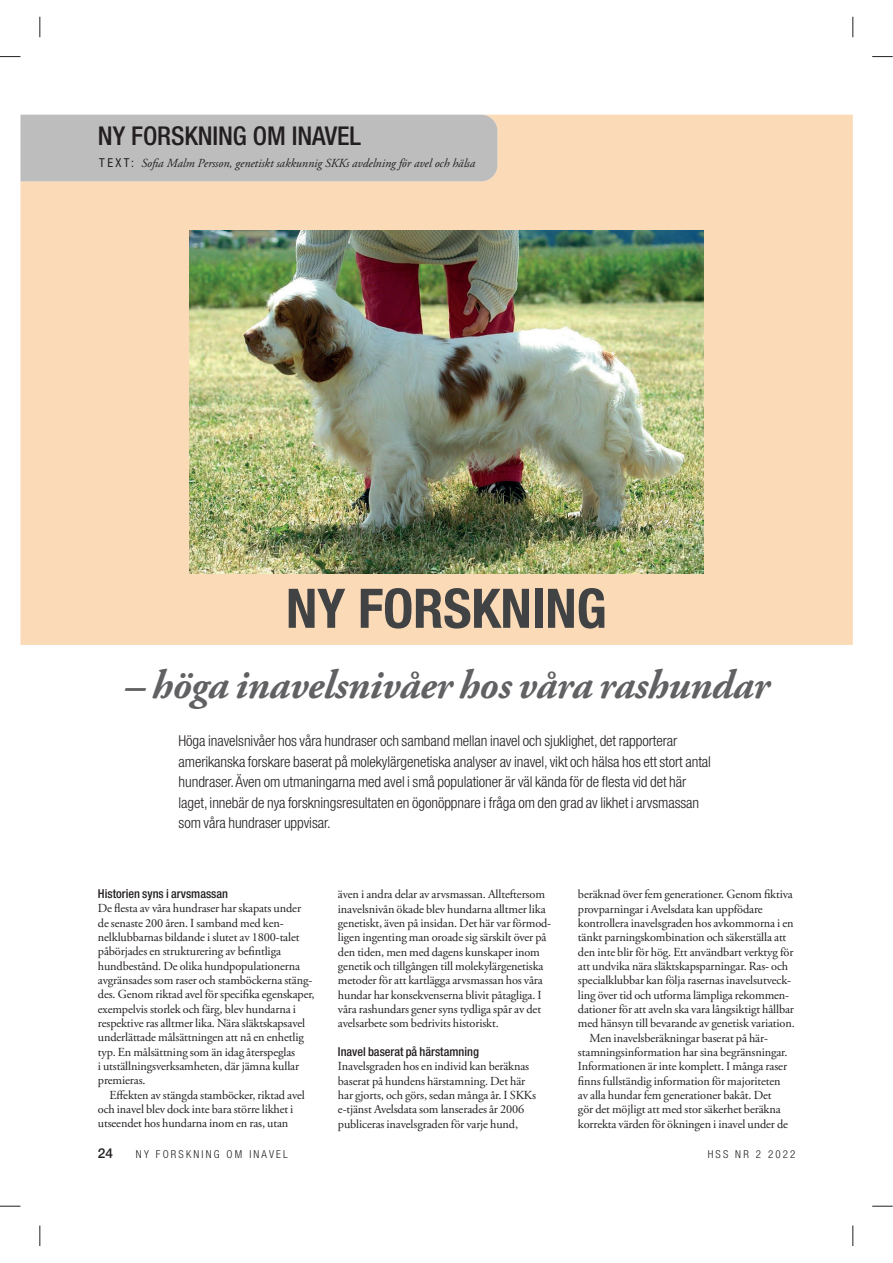
<style>
.page{position:relative;width:893px;height:1263px;background:#fff}
.page>*{position:absolute;margin:0;border:0;box-sizing:border-box;transform-origin:0 0}
.t1{font:700 condensed 54.6px "Helvetica Neue LT Std";letter-spacing:-.005em;color:#414243}
.t2{font:italic 700 40.95px "Adobe Garamond Pro";letter-spacing:-.01em;color:#616164}
.t3{font:500 condensed 25.95px "Helvetica Neue LT Std";letter-spacing:-.005em;color:#231f20}
.t4{font:300 condensed 15px/20.5px "Helvetica Neue LT Std";letter-spacing:-.005em;color:#231f20}
.t5{font:500 13.65px "Helvetica Neue LT Std";color:#231f20}
.t6{font:12.3px/14.4px "Adobe Garamond Pro";letter-spacing:-.01em;color:#231f20}
.t7{font:italic 12.3px "Adobe Garamond Pro";letter-spacing:-.005em;color:#231f20}
.t8{font:500 condensed 12.3px "Helvetica Neue LT Std";color:#231f20}
.t9{font:300 condensed 10.95px "Helvetica Neue LT Std";letter-spacing:.2em;color:#231f20}
.s1{font-family:"Helvetica Neue LT Std";font-style:normal;font-stretch:condensed}
</style>
<div class="page">
<div style="left:20px;top:115px;width:833px;height:530px;background:#fbdab8"></div>
<div style="left:20px;top:115px;width:477px;height:66px;background:#bcbdbc"></div>
<img style="left:189px;top:231px;width:514px;height:343px">
<svg style="left:0;top:56px;width:20px;height:1px"></svg>
<svg style="left:872px;top:56px;width:21px;height:1px"></svg>
<svg style="left:0;top:1206px;width:20px;height:1px"></svg>
<svg style="left:872px;top:1206px;width:21px;height:1px"></svg>
<svg style="left:40px;top:17px;width:1px;height:20px"></svg>
<svg style="left:40px;top:1226px;width:1px;height:20px"></svg>
<svg style="left:852px;top:17px;width:1px;height:20px"></svg>
<svg style="left:852px;top:1226px;width:1px;height:20px"></svg>
<h3 class="t3" style="left:98px;top:127px;width:265px">NY FORSKNING OM INAVEL</h3>
<p class="t7" style="left:99px;top:158px;width:377px"><span class="s1">T E X T:</span> Sofia Malm Persson, genetiskt sakkunnig SKKs avdelning för avel och hälsa</p>
<h1 class="t1" style="left:286px;top:589px;width:322px">NY FORSKNING</h1>
<h2 class="t2" style="left:125px;top:668px;width:646px">– höga inavelsnivåer hos våra rashundar</h2>
<p class="t4" style="left:179px;top:732px;width:534px">Höga inavelsnivåer hos våra hundraser och samband mellan inavel och sjuklighet, det rapporterar amerikanska forskare baserat på molekylärgenetiska analyser av inavel, vikt och hälsa hos ett stort antal hundraser. Även om utmaningarna med avel i små populationer är väl kända för de flesta vid det här laget, innebär de nya forskningsresultaten en ögonöppnare i fråga om den grad av likhet i arvsmassan som våra hundraser uppvisar.</p>
<p class="t8" style="left:98px;top:889px;width:132px">Historien syns i arvsmassan</p>
<p class="t6" style="left:98px;top:902px;width:218px">De flesta av våra hundraser har skapats under de senaste 200 åren. I samband med ken&shy;nelklubbarnas bildande i slutet av 1800-talet påbörjades en strukturering av befintliga hundbestånd. De olika hundpopulationerna avgränsades som raser och stamböckerna stäng&shy;des. Genom riktad avel för specifika egenskaper, exempelvis storlek och färg, blev hundarna i respektive ras alltmer lika. Nära släktskapsavel underlättade målsättningen att nå en enhetlig typ. En målsättning som än idag återspeglas<br>i utställningsverksamheten, där jämna kullar premieras.</p>
<p class="t6" style="left:98px;top:1089px;width:209px;text-indent:12px">Effekten av stängda stamböcker, riktad avel och inavel blev dock inte bara större likhet i utseendet hos hundarna inom en ras, utan</p>
<p class="t6" style="left:338px;top:888px;width:215px">även i andra delar av arvsmassan. Allteftersom inavelsnivån ökade blev hundarna alltmer lika genetiskt, även på insidan. Det här var förmod&shy;ligen ingenting man oroade sig särskilt över på den tiden, men med dagens kunskaper inom genetik och tillgången till molekylärgenetiska metoder för att kartlägga arvsmassan hos våra hundar har konsekvenserna blivit påtagliga. I våra rashundars gener syns tydliga spår av det avelsarbete som bedrivits historiskt.</p>
<p class="t8" style="left:338px;top:1047px;width:142px">Inavel baserat på härstamning</p>
<p class="t6" style="left:338px;top:1060px;width:200px">Inavelsgraden hos en individ kan beräknas baserat på hundens härstamning. Det här har gjorts, och görs, sedan många år. I SKKs e-tjänst Avelsdata som lanserades år 2006 publiceras inavelsgraden för varje hund,</p>
<p class="t6" style="left:578px;top:888px;width:216px">beräknad över fem generationer. Genom fiktiva</p>
<p class="t6" style="left:578px;top:902px;width:186px">provparningar i Avelsdata kan uppfödare</p>
<p class="t6" style="left:578px;top:917px;width:217px">kontrollera inavelsgraden hos avkommorna i en</p>
<p class="t6" style="left:578px;top:931px;width:210px">tänkt parningskombination och säkerställa att</p>
<p class="t6" style="left:578px;top:945px;width:217px">den inte blir för hög. Ett användbart verktyg för</p>
<p class="t6" style="left:578px;top:960px;width:212px">att undvika nära släktskapsparningar. Ras- och</p>
<p class="t6" style="left:578px;top:974px;width:215px">specialklubbar kan följa rasernas inavelsutveck-</p>
<p class="t6" style="left:578px;top:989px;width:213px">ling över tid och utforma lämpliga rekommen-</p>
<p class="t6" style="left:578px;top:1003px;width:218px">dationer för att aveln ska vara långsiktigt hållbar</p>
<p class="t6" style="left:578px;top:1017px;width:218px">med hänsyn till bevarande av genetisk variation.</p>
<p class="t6" style="left:589px;top:1032px;width:180px">Men inavelsberäkningar baserat på här-</p>
<p class="t6" style="left:578px;top:1046px;width:211px">stamningsinformation har sina begränsningar.</p>
<p class="t6" style="left:578px;top:1060px;width:211px">Informationen är inte komplett. I många raser</p>
<p class="t6" style="left:578px;top:1075px;width:204px">finns fullständig information för majoriteten</p>
<p class="t6" style="left:578px;top:1089px;width:195px">av alla hundar fem generationer bakåt. Det</p>
<p class="t6" style="left:578px;top:1103px;width:204px">gör det möjligt att med stor säkerhet beräkna</p>
<p class="t6" style="left:578px;top:1118px;width:212px">korrekta värden för ökningen i inavel under de</p>
<p class="t5" style="left:98px;top:1145px;width:17px">24</p>
<p class="t9" style="left:708px;top:1150px;width:89px">HSS NR 2 2022</p>
<p class="t9" style="left:136px;top:1150px;width:153px">NY FORSKNING OM INAVEL</p>
</div>
